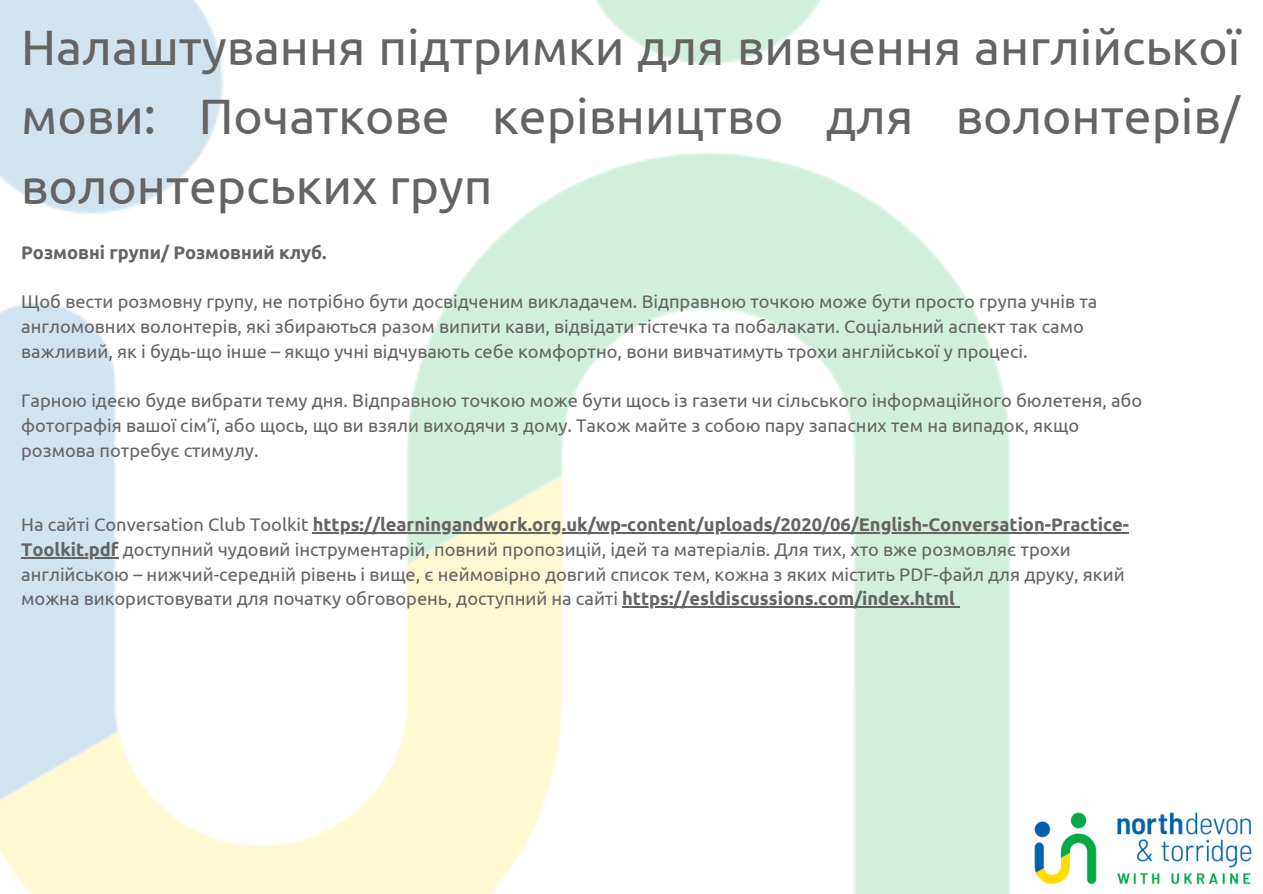
<style>
.page{position:relative;width:1263px;height:894px;background:#fff}
.page>*{position:absolute;margin:0;border:0;box-sizing:border-box;transform-origin:0 0}
.t1{font:49.8px/69.4px "Ubuntu";color:#656464;text-align:justify}
.t2{font:18.3px/24.8px "Ubuntu";color:#656464}
.t3{font:700 18.3px "Ubuntu";color:#656464}
.s1{font-weight:700}
</style>
<div class="page">
<img style="left:1034px;top:812px;width:218px;height:72px">
<img style="left:0;top:0;width:1033px;height:893px">
<hr style="left:313px;top:532px;width:816px;height:1px;background:#656464">
<hr style="left:21px;top:556px;width:98px;height:2px;background:#656464">
<hr style="left:622px;top:606px;width:333px;height:1px;background:#656464">
<h1 class="t1" style="left:21px;top:12px;width:1220px">Налаштування підтримки для вивчення англійської мови: Початкове керівництво для волонтерів/ волонтерських груп</h1>
<p class="t3" style="left:21px;top:241px;width:307px">Розмовні групи/ Розмовний клуб.</p>
<p class="t2" style="left:21px;top:289px;width:1078px">Щоб вести розмовну групу, не потрібно бути досвідченим викладачем. Відправною точкою може бути просто група учнів та англомовних волонтерів, які збираються разом випити кави, відвідати тістечка та побалакати. Соціальний аспект так само важливий, як і будь-що інше – якщо учні відчувають себе комфортно, вони вивчатимуть трохи англійської у процесі.</p>
<p class="t2" style="left:21px;top:388px;width:1122px">Гарною ідеєю буде вибрати тему дня. Відправною точкою може бути щось із газети чи сільського інформаційного бюлетеня, або фотографія вашої сім’ї, або щось, що ви взяли виходячи з дому. Також майте з собою пару запасних тем на випадок, якщо розмова потребує стимулу.</p>
<p class="t2" style="left:21px;top:511px;width:1109px">На сайті Conversation Club Toolkit <span class="s1">https://learningandwork.org.uk/wp-content/uploads/2020/06/English-Conversation-Practice-Toolkit.pdf</span> доступний чудовий інструментарій, повний пропозицій, ідей та матеріалів. Для тих, хто вже розмовляє трохи англійською – нижчий-середній рівень і вище, є неймовірно довгий список тем, кожна з яких містить PDF-файл для друку, який можна використовувати для початку обговорень, доступний на сайті <span class="s1">https://esldiscussions.com/index.html</span></p>
</div>
